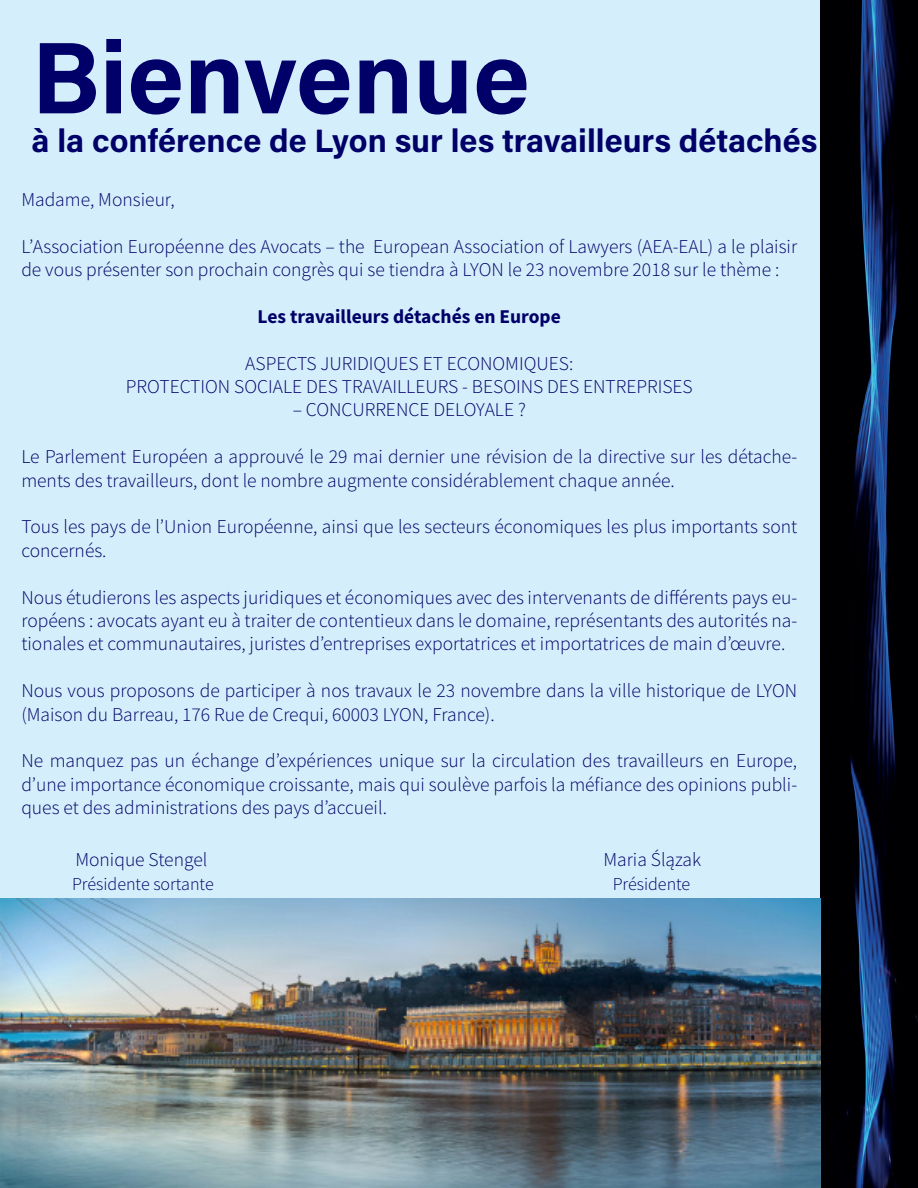
<style>
.page{position:relative;width:918px;height:1188px;background:#fff}
.page>*{position:absolute;margin:0;border:0;box-sizing:border-box;transform-origin:0 0}
.Titles{font:700 101.85px "Acumin Pro";color:#000068}
.Titles-2{font:700 32.4px "Acumin Pro";color:#000068}
.Body_Text{font:300 19.5px/23.4px "Source Sans Pro";color:#000068}
.Body_Text-2{font:700 19.5px "Source Sans Pro";color:#000068}
.Body_Text-3{font:300 18px "Source Sans Pro";color:#000068}
</style>
<div class="page">
<div style="left:0;top:0;width:820px;height:1188px;background:#d4effb"></div>
<img style="left:821px;top:0;width:97px;height:1188px">
<img style="left:0;top:898px;width:821px;height:290px">
<p class="Titles" style="left:31px;top:6px;width:500px">Bienvenue</p>
<p class="Titles-2" style="left:31px;top:118px;width:788px">à la conférence de Lyon sur les travailleurs détachés</p>
<p class="Body_Text" style="left:21px;top:188px;width:155px">Madame, Monsieur,</p>
<p class="Body_Text" style="left:21px;top:234px;width:777px">L’Association Européenne des Avocats – the European Association of Lawyers (AEA-EAL) a le plaisir de vous présenter son prochain congrès qui se tiendra à LYON le 23 novembre 2018 sur le thème :</p>
<p class="Body_Text-2" style="left:258px;top:303px;width:305px">Les travailleurs détachés en Europe</p>
<p class="Body_Text" style="left:245px;top:351px;width:329px">ASPECTS JURIDIQUES ET ECONOMIQUES:</p>
<p class="Body_Text" style="left:126px;top:375px;width:568px">PROTECTION SOCIALE DES TRAVAILLEURS - BESOINS DES ENTREPRISES</p>
<p class="Body_Text" style="left:293px;top:398px;width:235px">– CONCURRENCE DELOYALE ?</p>
<p class="Body_Text" style="left:21px;top:445px;width:777px">Le Parlement Européen a approuvé le 29 mai dernier une révision de la directive sur les détache&shy;ments des travailleurs, dont le nombre augmente considérablement chaque année.</p>
<p class="Body_Text" style="left:21px;top:515px;width:777px">Tous les pays de l’Union Européenne, ainsi que les secteurs économiques les plus importants sont concernés.</p>
<p class="Body_Text" style="left:21px;top:585px;width:777px;text-align:justify">Nous étudierons les aspects juridiques et économiques avec des intervenants de différents pays eu&shy;ropéens : avocats ayant eu à traiter de contentieux dans le domaine, représentants des autorités na&shy;tionales et communautaires, juristes d’entreprises exportatrices et importatrices de main d’œuvre.</p>
<p class="Body_Text" style="left:21px;top:679px;width:777px">Nous vous proposons de participer à nos travaux le 23 novembre dans la ville historique de LYON (Maison du Barreau, 176 Rue de Crequi, 60003 LYON, France).</p>
<p class="Body_Text" style="left:21px;top:749px;width:777px;text-align:justify">Ne manquez pas un échange d’expériences unique sur la circulation des travailleurs en Europe, d’une importance économique croissante, mais qui soulève parfois la méfiance des opinions publi&shy;ques et des administrations des pays d’accueil.</p>
<p class="Body_Text" style="left:75px;top:848px;width:134px">Monique Stengel</p>
<p class="Body_Text" style="left:603px;top:848px;width:99px">Maria Ślązak</p>
<p class="Body_Text-3" style="left:72px;top:873px;width:143px">Présidente sortante</p>
<p class="Body_Text-3" style="left:613px;top:873px;width:79px">Présidente</p>
</div>
